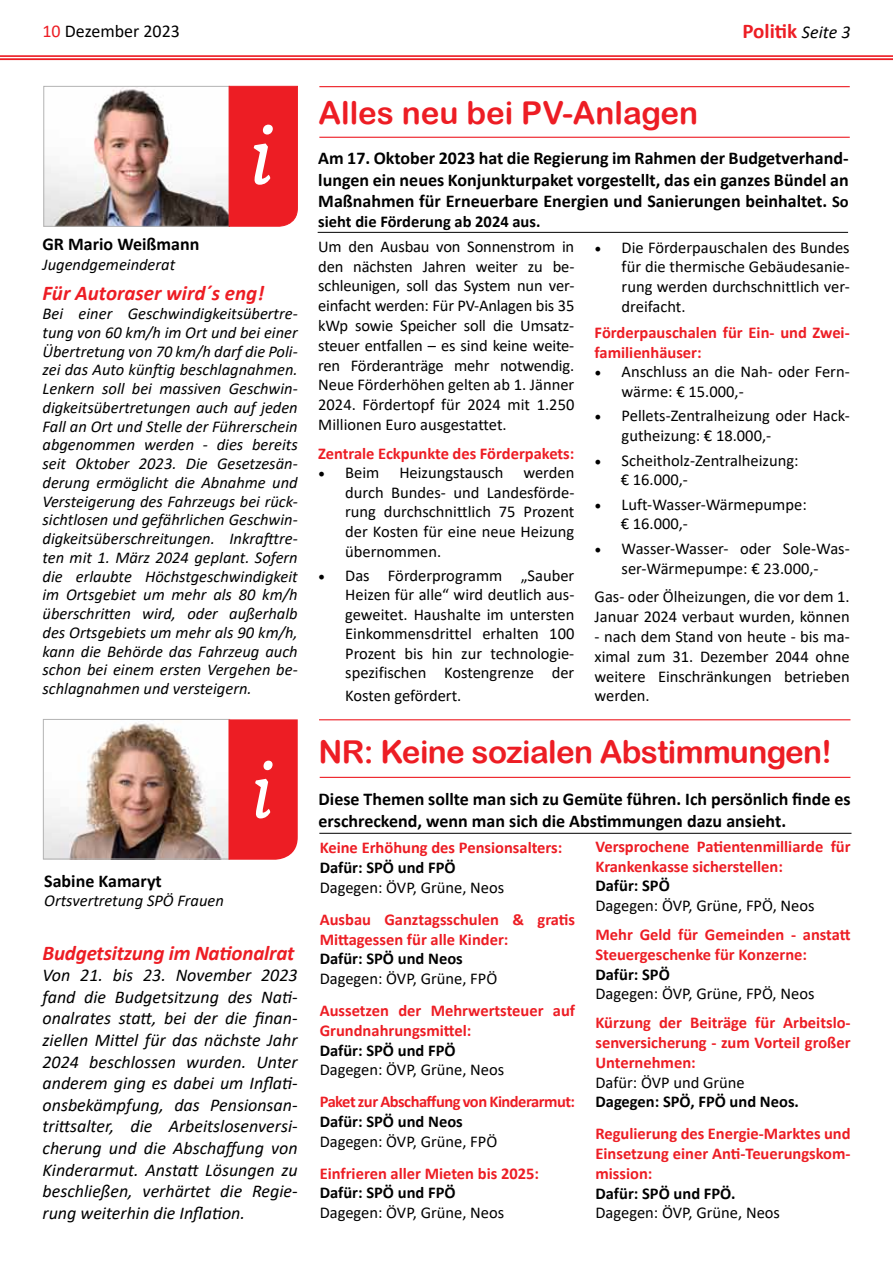
<style>
.page{position:relative;width:893px;height:1263px;background:#fff}
.page>*{position:absolute;margin:0;border:0;box-sizing:border-box;transform-origin:0 0}
.t1{font:31.5px "Arial Rounded MT Bold";letter-spacing:-.02em;color:#ed1d24}
.t2{font:31.5px "Arial Rounded MT Bold";color:#ed1d24}
.t3{font:italic 700 21px "Calibri";letter-spacing:-.01em;color:#ed1d24}
.t4{font:700 21px "Calibri";color:#ed1d24}
.t5{font:italic 18px/21.6px "Calibri";color:#000;text-align:justify}
.t6{font:700 18px/21.6px "Calibri";color:#000}
.t7{font:18px "Calibri";color:#000}
.t8{font:16.5px/19.8px "Calibri";color:#000;text-align:justify}
.t9{font:italic 16.5px/18.8px "Calibri";color:#000;text-align:justify}
.t10{font:700 16.5px/19.8px "Calibri";color:#ed1d24}
.t11{font:700 16.5px "Calibri";color:#000}
.t12{font:700 16.5px "Calibri";letter-spacing:-.03em;color:#ed1d24}
.s1{color:#ed1d24}
.s2{font-weight:400;font-style:italic;font-size:18px;color:#000}
.s3{font-size:16.5px}
.s4{font-family:"Minion Pro";font-size:18px}
</style>
<div class="page">
<hr style="left:0;top:55px;width:893px;height:2px;background:#ed1d24">
<hr style="left:0;top:58px;width:893px;height:2px;background:#ed1d24">
<hr style="left:319px;top:719px;width:531px;height:1px;background:#ed1d24">
<hr style="left:319px;top:833px;width:532px;height:1px;background:#000">
<hr style="left:320px;top:777px;width:530px;height:1px;background:#ed1d24">
<img style="left:45px;top:722px;width:183px;height:135px">
<div style="left:43px;top:719px;width:187px;height:140px;border:1px solid #b3b3b3"></div>
<svg style="left:228px;top:719px;width:70px;height:141px;background:#ee2c32"></svg>
<img style="left:46px;top:88px;width:182px;height:136px">
<div style="left:44px;top:86px;width:186px;height:140px;border:1px solid #b3b3b3"></div>
<svg style="left:229px;top:86px;width:69px;height:141px;background:#ed2930"></svg>
<hr style="left:318px;top:232px;width:530px;height:1px;background:#000">
<hr style="left:319px;top:137px;width:531px;height:1px;background:#ed1d24">
<hr style="left:319px;top:86px;width:531px;height:1px;background:#ed1d24">
<p class="t7" style="left:43px;top:18px;width:139px"><span class="s1">10</span> Dezember 2023</p>
<p class="t4" style="left:742px;top:16px;width:110px">Politik <span class="s2">Seite 3</span></p>
<h1 class="t2" style="left:318px;top:94px;width:381px">Alles neu bei PV-Anlagen</h1>
<p class="t6" style="left:43px;top:233px;width:158px">GR Mario Weißmann</p>
<p class="t9" style="left:43px;top:254px;width:134px">Jugendgemeinderat</p>
<p class="t3" style="left:43px;top:279px;width:223px">Für Autoraser wird´s eng!</p>
<p class="t9" style="left:43px;top:304px;width:257px">Bei einer Geschwindigkeitsübertre&shy;tung von 60 km/h im Ort und bei einer Übertretung von 70 km/h darf die Poli&shy;zei das Auto künftig beschlagnahmen.<br>Lenkern soll bei massiven Geschwin&shy;digkeitsübertretungen auch auf jeden Fall an Ort und Stelle der Führerschein abgenommen werden - dies bereits seit Oktober 2023. Die Gesetzesän&shy;derung ermöglicht die Abnahme und Versteigerung des Fahrzeugs bei rück&shy;sichtlosen und gefährlichen Geschwin&shy;digkeitsüberschreitungen. Inkrafttre&shy;ten mit 1. März 2024 geplant. Sofern die erlaubte Höchstgeschwindigkeit im Ortsgebiet um mehr als 80 km/h überschritten wird, oder außerhalb des Ortsgebiets um mehr als 90 km/h, kann die Behörde das Fahrzeug auch schon bei einem ersten Vergehen be&shy;schlagnahmen und versteigern.</p>
<p class="t6" style="left:44px;top:870px;width:119px">Sabine Kamaryt</p>
<p class="t9" style="left:44px;top:891px;width:181px">Ortsvertretung SPÖ Frauen</p>
<p class="t3" style="left:43px;top:938px;width:253px">Budgetsitzung im Nationalrat</p>
<p class="t5" style="left:43px;top:963px;width:257px">Von 21. bis 23. November 2023 fand die Budgetsitzung des Nati&shy;onalrates statt, bei der die finan&shy;ziellen Mittel für das nächste Jahr 2024 beschlossen wurden. Unter anderem ging es dabei um Inflati&shy;onsbekämpfung, das Pensionsan&shy;trittsalter, die Arbeitslosenversi&shy;cherung und die Abschaffung von Kinderarmut. Anstatt Lösungen zu beschließen, verhärtet die Regie&shy;rung weiterhin die Inflation.</p>
<p class="t6" style="left:318px;top:147px;width:532px;text-align:justify">Am 17. Oktober 2023 hat die Regierung im Rahmen der Budgetverhand&shy;lungen ein neues Konjunkturpaket vorgestellt, das ein ganzes Bündel an Maßnahmen für Erneuerbare Energien und Sanierungen beinhaltet. <span class="s3">So</span></p>
<p class="t11" style="left:318px;top:210px;width:224px">sieht die Förderung ab 2024 aus.</p>
<p class="t8" style="left:318px;top:236px;width:258px">Um den Ausbau von Sonnenstrom in den nächsten Jahren weiter zu be&shy;schleunigen, soll das System nun ver&shy;einfacht werden: Für PV-Anlagen bis 35 kWp sowie Speicher soll die Umsatz&shy;steuer entfallen – es sind keine weite&shy;ren Förderanträge mehr notwendig.<br>Neue Förderhöhen gelten ab 1. Jänner 2024. Fördertopf für 2024 mit 1.250<br>Millionen Euro ausgestattet.</p>
<p class="t10" style="left:318px;top:443px;width:258px">Zentrale Eckpunkte des Förderpakets:</p>
<p class="t8" style="left:345px;top:463px;width:231px;text-indent:-27px"><span class="s4">•</span> Beim Heizungstausch werden durch Bundes- und Landesförde&shy;rung durchschnittlich 75 Prozent der Kosten für eine neue Heizung übernommen.</p>
<p class="t8" style="left:345px;top:565px;width:231px;text-indent:-27px"><span class="s4">•</span> Das Förderprogramm „Sauber Heizen für alle“ wird deutlich aus&shy;geweitet. Haushalte im untersten Einkommensdrittel erhalten 100<br>Prozent bis hin zur technologie&shy;spezifischen Kostengrenze der</p>
<p class="t8" style="left:345px;top:685px;width:118px">Kosten gefördert.</p>
<p class="t8" style="left:622px;top:237px;width:230px;text-indent:-27px"><span class="s4">•</span> Die Förderpauschalen des Bundes für die thermische Gebäudesanie&shy;rung werden durchschnittlich ver&shy;dreifacht.</p>
<p class="t10" style="left:595px;top:322px;width:257px">Förderpauschalen für Ein- und Zwei&shy;familienhäuser:</p>
<p class="t8" style="left:622px;top:361px;width:230px;text-indent:-27px"><span class="s4">•</span> Anschluss an die Nah- oder Fern&shy;wärme: € 15.000,-</p>
<p class="t8" style="left:622px;top:406px;width:230px;text-indent:-27px"><span class="s4">•</span> Pellets-Zentralheizung oder Hack&shy;gutheizung: € 18.000,-</p>
<p class="t8" style="left:621px;top:450px;width:179px;text-indent:-26px"><span class="s4">•</span> Scheitholz-Zentralheizung: € 16.000,-</p>
<p class="t8" style="left:621px;top:494px;width:188px;text-indent:-26px"><span class="s4">•</span> Luft-Wasser-Wärmepumpe: € 16.000,-</p>
<p class="t8" style="left:595px;top:538px;width:257px;text-align:center"><span class="s4">•</span> Wasser-Wasser- oder Sole-Was&shy;ser-Wärmepumpe: € 23.000,-</p>
<p class="t8" style="left:595px;top:586px;width:257px">Gas- oder Ölheizungen, die vor dem 1.<br>Januar 2024 verbaut wurden, können</p>
<p class="t8" style="left:595px;top:626px;width:257px">- nach dem Stand von heute - bis ma&shy;ximal zum 31. Dezember 2044 ohne weitere Einschränkungen betrieben werden.</p>
<h1 class="t1" style="left:319px;top:733px;width:515px">NR: Keine sozialen Abstimmungen!</h1>
<p class="t6" style="left:319px;top:788px;width:534px">Diese Themen sollte man sich zu Gemüte führen. Ich persönlich finde es erschreckend, wenn man sich die Abstimmungen dazu ansieht.</p>
<p class="t10" style="left:320px;top:838px;width:244px">Keine Erhöhung des Pensionsalters:</p>
<p class="t11" style="left:320px;top:856px;width:137px">Dafür: SPÖ und FPÖ</p>
<p class="t8" style="left:320px;top:877px;width:186px">Dagegen: ÖVP, Grüne, Neos</p>
<p class="t10" style="left:320px;top:909px;width:257px">Ausbau Ganztagsschulen &amp; gratis<br>Mittagessen für alle Kinder:</p>
<p class="t11" style="left:320px;top:947px;width:145px">Dafür: SPÖ und Neos</p>
<p class="t8" style="left:320px;top:968px;width:179px">Dagegen: ÖVP, Grüne, FPÖ</p>
<p class="t10" style="left:320px;top:1000px;width:257px">Aussetzen der Mehrwertsteuer auf<br>Grundnahrungsmittel:</p>
<p class="t11" style="left:320px;top:1038px;width:137px">Dafür: SPÖ und FPÖ</p>
<p class="t8" style="left:320px;top:1059px;width:186px">Dagegen: ÖVP, Grüne, Neos</p>
<p class="t12" style="left:320px;top:1090px;width:257px">Paket zur Abschaffung von Kinderarmut:</p>
<p class="t11" style="left:320px;top:1110px;width:145px">Dafür: SPÖ und Neos</p>
<p class="t8" style="left:320px;top:1131px;width:179px">Dagegen: ÖVP, Grüne, FPÖ</p>
<p class="t10" style="left:320px;top:1163px;width:221px">Einfrieren aller Mieten bis 2025:</p>
<p class="t11" style="left:320px;top:1181px;width:137px">Dafür: SPÖ und FPÖ</p>
<p class="t8" style="left:320px;top:1202px;width:186px">Dagegen: ÖVP, Grüne, Neos</p>
<p class="t10" style="left:595px;top:836px;width:257px">Versprochene Patientenmilliarde für<br>Krankenkasse sicherstellen:</p>
<p class="t11" style="left:595px;top:874px;width:76px">Dafür: SPÖ</p>
<p class="t8" style="left:595px;top:895px;width:221px">Dagegen: ÖVP, Grüne, FPÖ, Neos</p>
<p class="t10" style="left:595px;top:924px;width:257px">Mehr Geld für Gemeinden - anstatt<br>Steuergeschenke für Konzerne:</p>
<p class="t11" style="left:595px;top:962px;width:76px">Dafür: SPÖ</p>
<p class="t8" style="left:595px;top:983px;width:221px">Dagegen: ÖVP, Grüne, FPÖ, Neos</p>
<p class="t10" style="left:595px;top:1012px;width:257px;text-align:justify">Kürzung der Beiträge für Arbeitslo&shy;senversicherung - zum Vorteil großer Unternehmen:</p>
<p class="t8" style="left:595px;top:1072px;width:151px">Dafür: ÖVP und Grüne</p>
<p class="t11" style="left:595px;top:1090px;width:205px">Dagegen: SPÖ, FPÖ und Neos.</p>
<p class="t10" style="left:595px;top:1123px;width:257px;text-align:justify">Regulierung des Energie-Marktes und Einsetzung einer Anti-Teuerungskom&shy;mission:</p>
<p class="t11" style="left:595px;top:1181px;width:142px">Dafür: SPÖ und FPÖ.</p>
<p class="t8" style="left:595px;top:1202px;width:186px">Dagegen: ÖVP, Grüne, Neos</p>
</div>
